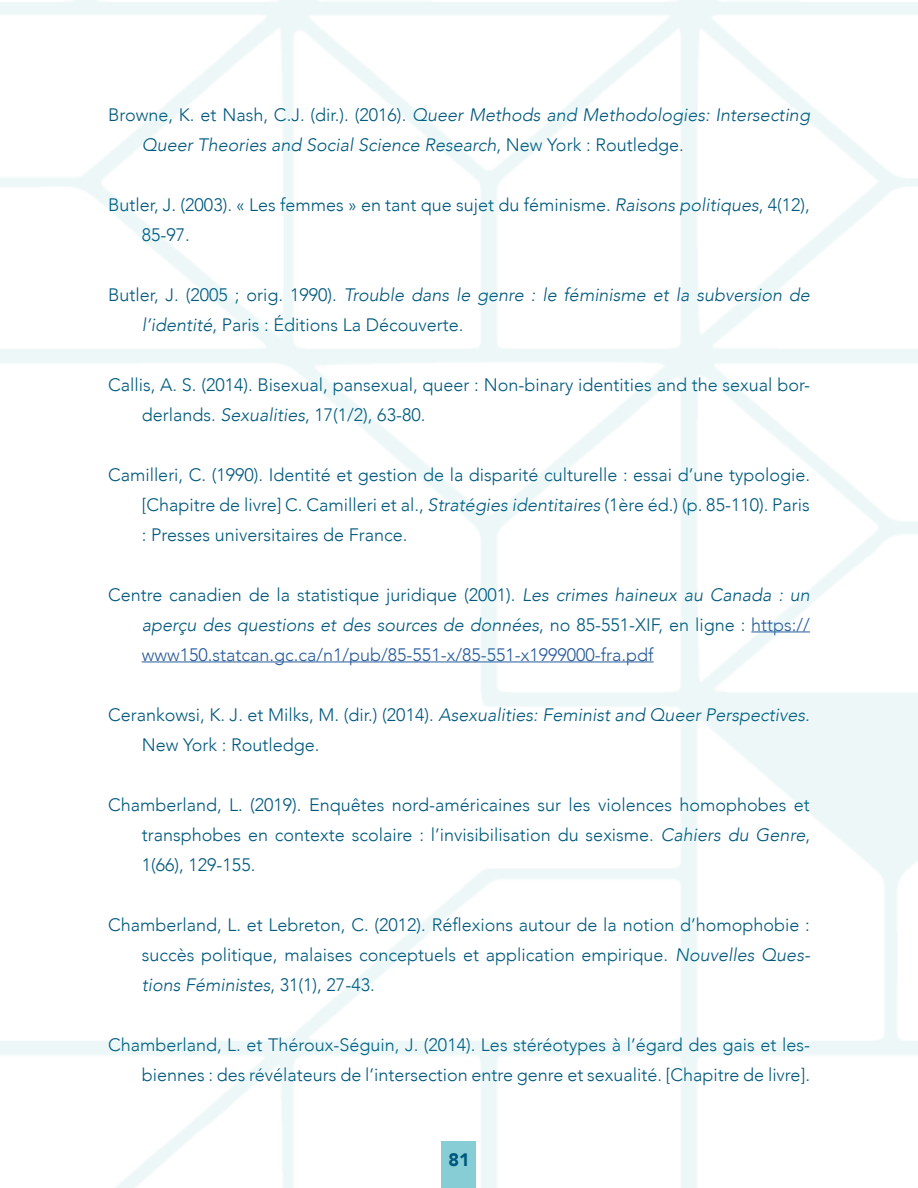
<style>
.page{position:relative;width:918px;height:1188px;background:#fff}
.page>*{position:absolute;margin:0;border:0;box-sizing:border-box;transform-origin:0 0}
.t1{font:300 18px/30px "Avenir";color:#00597d}
.t2{font:italic 300 18px/30px "Avenir";color:#00597d}
.t3{font:300 18px/30px "Avenir";color:#275b9b;text-align:justify}
.t4{font:900 18px "Avenir";color:#00597d}
.s1{font-style:normal}
.s2{font-style:italic}
.s3{color:#00597d}
.s4{font-style:italic;color:#00597d}
</style>
<div class="page">
<p class="t2" style="left:142px;top:99px;width:670px;text-indent:-34px"><span class="s1">Browne, K. et Nash, C.J. (dir.). (2016).</span> Queer Methods and Methodologies: Intersecting<br>Queer Theories and Social Science Research<span class="s1">, New York : Routledge.</span></p>
<p class="t1" style="left:142px;top:189px;width:670px;text-indent:-34px">Butler, J. (2003). « Les femmes » en tant que sujet du féminisme. <span class="s2">Raisons politiques</span>, 4(12),<br>85-97.</p>
<p class="t2" style="left:142px;top:279px;width:670px;text-indent:-34px"><span class="s1">Butler, J. (2005 ; orig. 1990).</span> Trouble dans le genre : le féminisme et la subversion de l’identité<span class="s1">, Paris : Éditions La Découverte.</span></p>
<p class="t1" style="left:142px;top:369px;width:670px;text-indent:-34px">Callis, A. S. (2014). Bisexual, pansexual, queer : Non-binary identities and the sexual bor&shy;derlands. <span class="s2">Sexualities</span>, 17(1/2), 63-80.</p>
<p class="t1" style="left:142px;top:459px;width:670px;text-align:justify;text-indent:-34px">Camilleri, C. (1990). Identité et gestion de la disparité culturelle : essai d’une typologie. [Chapitre de livre] C. Camilleri et al., <span class="s2">Stratégies identitaires</span> (1ère éd.) (p. 85-110). Paris : Presses universitaires de France.</p>
<p class="t3" style="left:142px;top:579px;width:670px;text-indent:-34px"><span class="s3">Centre canadien de la statistique juridique (2001).</span> <span class="s4">Les crimes haineux au Canada : un aperçu des questions et des sources de données</span><span class="s3">, no 85-551-XIF, en ligne :</span> https:// www150.statcan.gc.ca/n1/pub/85-551-x/85-551-x1999000-fra.pdf</p>
<p class="t1" style="left:142px;top:699px;width:670px;text-indent:-34px">Cerankowsi, K. J. et Milks, M. (dir.) (2014). <span class="s2">Asexualities: Feminist and Queer Perspectives.<br></span>New York : Routledge.</p>
<p class="t1" style="left:142px;top:789px;width:670px;text-align:justify;text-indent:-34px">Chamberland, L. (2019). Enquêtes nord-américaines sur les violences homophobes et transphobes en contexte scolaire : l’invisibilisation du sexisme. <span class="s2">Cahiers du Genre</span>, 1(66), 129-155.</p>
<p class="t1" style="left:142px;top:909px;width:670px;text-align:justify;text-indent:-34px">Chamberland, L. et Lebreton, C. (2012). Réflexions autour de la notion d’homophobie : succès politique, malaises conceptuels et application empirique. <span class="s2">Nouvelles Ques&shy;tions Féministes</span>, 31(1), 27-43.</p>
<p class="t1" style="left:108px;top:1029px;width:704px;text-align:right">Chamberland, L. et Théroux-Séguin, J. (2014). Les stéréotypes à l’égard des gais et les&shy;biennes : des révélateurs de l’intersection entre genre et sexualité. [Chapitre de livre].</p>
<p class="t4" style="left:448px;top:1144px;width:23px">81</p>
</div>
